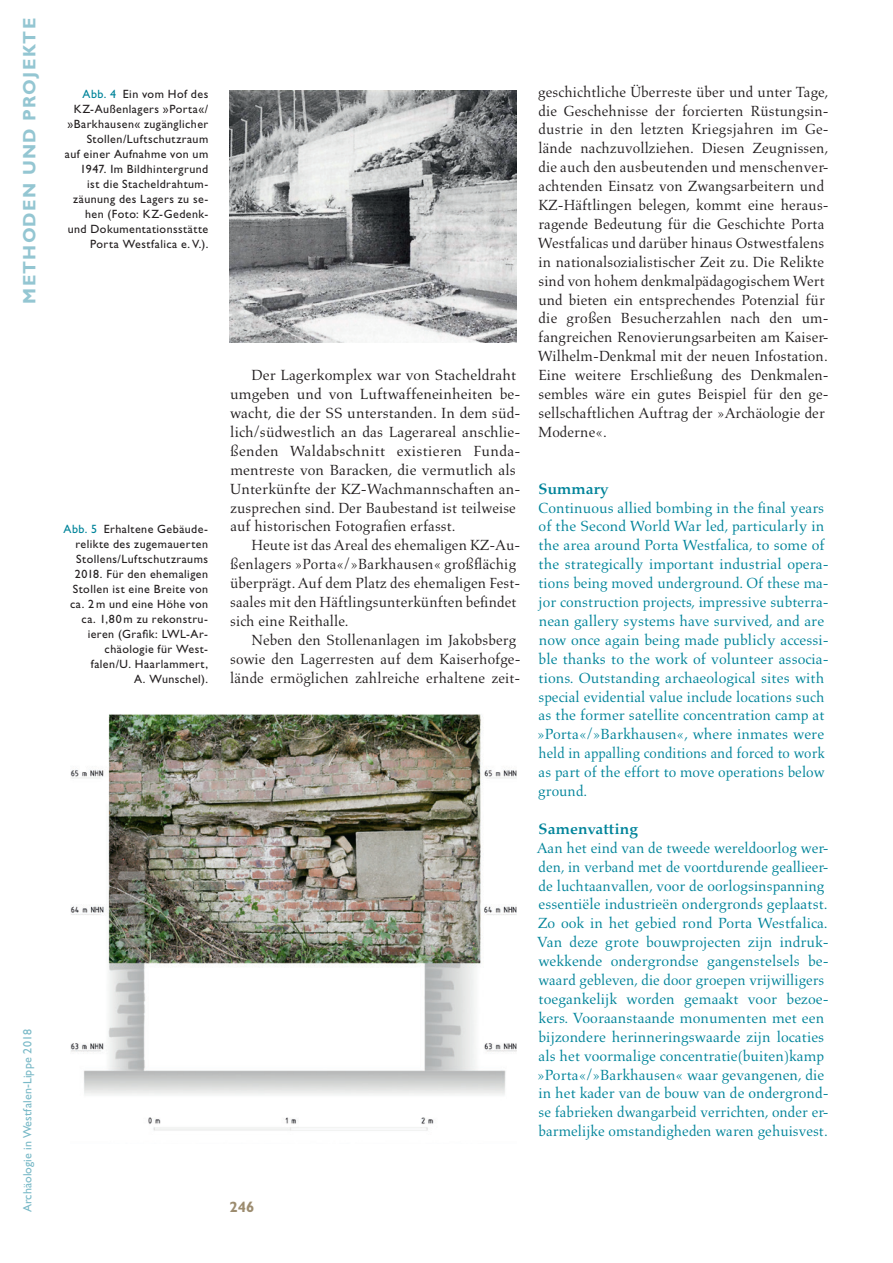
<style>
.page{position:relative;width:893px;height:1263px;background:#fff}
.page>*{position:absolute;margin:0;border:0;box-sizing:border-box;transform-origin:0 0}
.t1{font:18px "Gill Sans Std Bold 8";letter-spacing:.07em;color:#94c6d2}
.t2{font:15px/18.9px "Aldus LT Std";letter-spacing:.005em;color:#231f20}
.t3{font:15px/18.9px "Aldus LT Std";letter-spacing:.005em;color:#00849a}
.t4{font:700 15px "Aldus Nova";letter-spacing:.015em;color:#00849a}
.t5{font:700 15px "Gill Sans Std";color:#9c8c6f}
.t6{font:12px/15px "Gill Sans Std";letter-spacing:.035em;color:#231f20;text-align:right}
.t7{font:12px "Gill Sans Std 10";letter-spacing:.01em;color:#79b9c7}
.s1{color:#00849a}
</style>
<div class="page">
<img style="left:230px;top:90px;width:287px;height:252px">
<img style="left:70px;top:714px;width:447px;height:417px">
<p class="t1" style="left:19px;top:304px;width:287px;rotate:-90deg">METHODEN UND PROJEKTE</p>
<p class="t7" style="left:21px;top:1212px;width:184px;rotate:-90deg">Archäologie in Westfalen-Lippe 2018</p>
<p class="t6" style="left:65px;top:86px;width:145px"><span class="s1">Abb. 4</span> Ein vom Hof des<br>KZ-Außenlagers »Porta«/ »Barkhausen« zugänglicher<br>Stollen/Luftschutzraum<br>auf einer Aufnahme von um<br>1947. Im Bildhintergrund<br>ist die Stacheldrahtum&shy;zäunung des Lagers zu se&shy;hen (Foto: KZ-Gedenk&shy;und Dokumentationsstätte<br>Porta Westfalica e. V.).</p>
<p class="t6" style="left:64px;top:521px;width:146px"><span class="s1">Abb. 5</span> Erhaltene Gebäude&shy;relikte des zugemauerten<br>Stollens/Luftschutzraums<br>2018. Für den ehemaligen<br>Stollen ist eine Breite von ca. 2 m und eine Höhe von ca. 1,80 m zu rekonstru&shy;ieren (Grafik: LWL-Ar&shy;chäologie für West&shy;falen/U. Haarlammert,<br>A. Wunschel).</p>
<p class="t2" style="left:230px;top:366px;width:292px;text-indent:21px">Der Lagerkomplex war von Stacheldraht umgeben und von Luftwaffeneinheiten be&shy;wacht, die der SS unterstanden. In dem süd&shy;lich/südwestlich an das Lagerareal anschlie&shy;ßenden Waldabschnitt existieren Funda&shy;mentreste von Baracken, die vermutlich als Unterkünfte der KZ-Wachmannschaften an&shy;zusprechen sind. Der Baubestand ist teilweise auf historischen Fotografien erfasst.</p>
<p class="t2" style="left:230px;top:536px;width:292px;text-indent:21px">Heute ist das Areal des ehemaligen KZ-Au&shy;ßenlagers »Porta«/»Barkhausen« großflächig überprägt. Auf dem Platz des ehemaligen Fest&shy;saales mit den Häftlingsunterkünften befindet sich eine Reithalle.</p>
<p class="t2" style="left:230px;top:631px;width:292px;text-indent:21px">Neben den Stollenanlagen im Jakobsberg sowie den Lagerresten auf dem Kaiserhofge&shy;lände ermöglichen zahlreiche erhaltene zeit-</p>
<p class="t2" style="left:538px;top:82px;width:293px">geschichtliche Überreste über und unter Tage, die Geschehnisse der forcierten Rüstungsin&shy;dustrie in den letzten Kriegsjahren im Ge&shy;lände nachzuvollziehen. Diesen Zeugnissen, die auch den ausbeutenden und menschenver&shy;achtenden Einsatz von Zwangsarbeitern und KZ-Häftlingen belegen, kommt eine heraus&shy;ragende Bedeutung für die Geschichte Porta Westfalicas und darüber hinaus Ostwestfalens in nationalsozialistischer Zeit zu. Die Relikte sind von hohem denkmalpädagogischem Wert und bieten ein entsprechendes Potenzial für die großen Besucherzahlen nach den um&shy;fangreichen Renovierungsarbeiten am Kaiser-Wilhelm-Denkmal mit der neuen Infostation.<br>Eine weitere Erschließung des Denkmalen&shy;sembles wäre ein gutes Beispiel für den ge&shy;sellschaftlichen Auftrag der »Archäologie der Moderne«.</p>
<p class="t4" style="left:538px;top:480px;width:71px">Summary</p>
<p class="t3" style="left:537px;top:498px;width:293px">Continuous allied bombing in the final years of the Second World War led, particularly in the area around Porta Westfalica, to some of the strategically important industrial opera&shy;tions being moved underground. Of these ma&shy;jor construction projects, impressive subterra&shy;nean gallery systems have survived, and are now once again being made publicly accessi&shy;ble thanks to the work of volunteer associa&shy;tions. Outstanding archaeological sites with special evidential value include locations such as the former satellite concentration camp at »Porta«/»Barkhausen«, where inmates were held in appalling conditions and forced to work as part of the effort to move operations below ground.</p>
<p class="t4" style="left:538px;top:820px;width:101px">Samenvatting</p>
<p class="t3" style="left:537px;top:838px;width:294px">Aan het eind van de tweede wereldoorlog wer&shy;den, in verband met de voortdurende geallieer&shy;de luchtaanvallen, voor de oorlogsinspanning essentiële industrieën ondergronds geplaatst.<br>Zo ook in het gebied rond Porta Westfalica.<br>Van deze grote bouwprojecten zijn indruk&shy;wekkende ondergrondse gangenstelsels be&shy;waard gebleven, die door groepen vrijwilligers toegankelijk worden gemaakt voor bezoe&shy;kers. Vooraanstaande monumenten met een bijzondere herinneringswaarde zijn locaties als het voormalige concentratie(buiten)kamp »Porta«/»Barkhausen« waar gevangenen, die in het kader van de bouw van de ondergrond&shy;se fabrieken dwangarbeid verrichten, onder er&shy;barmelijke omstandigheden waren gehuisvest.</p>
<p class="t5" style="left:230px;top:1198px;width:26px">246</p>
</div>
